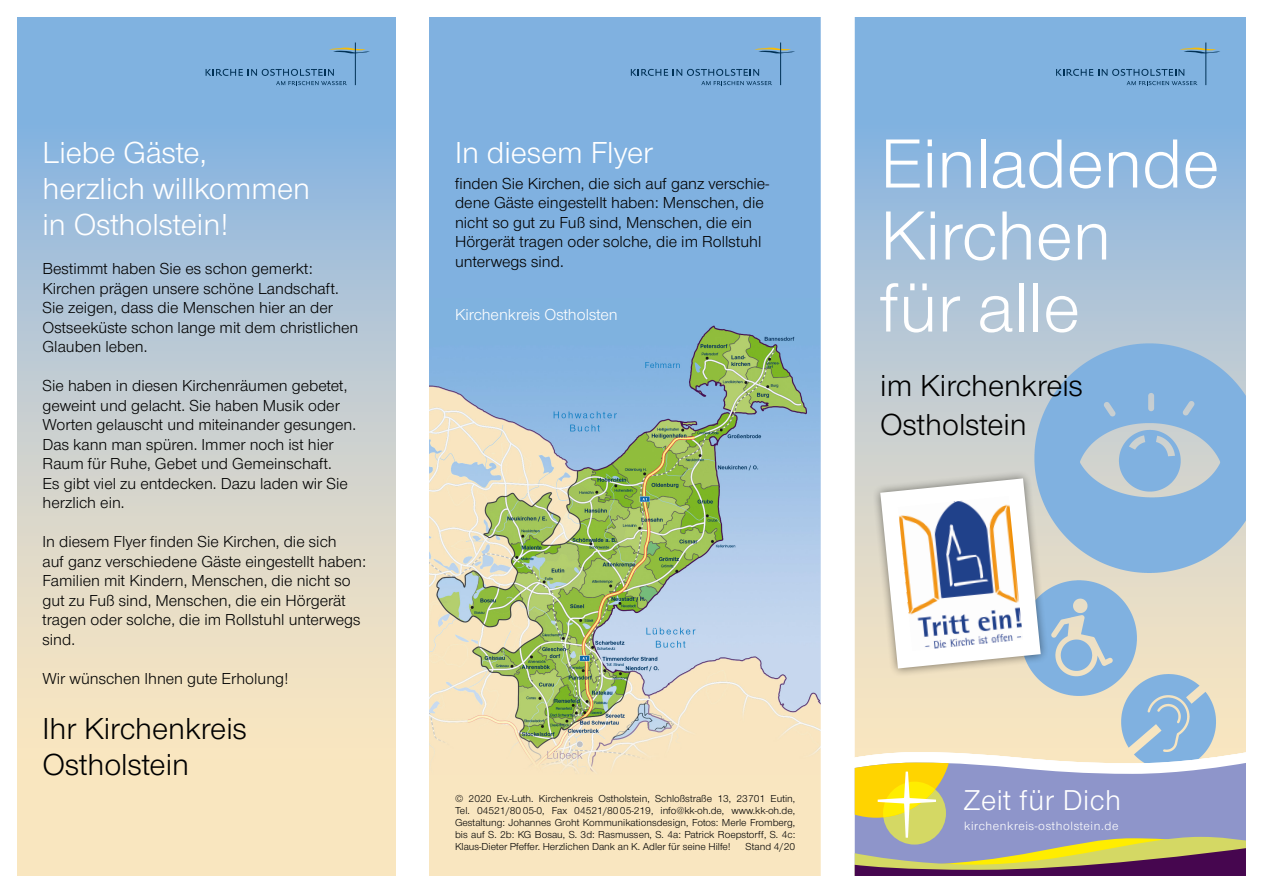
<style>
.page{position:relative;width:1263px;height:893px;background:#fff}
.page>*{position:absolute;margin:0;border:0;box-sizing:border-box;transform-origin:0 0}
.t1{font:72px/72px "Nordelbica";color:#fff}
.Kirchenname{font:31.5px/36px "Nordelbica";color:#fff}
.Copy{font:31.5px/36px "Nordelbica";color:#000}
.t2{font:29.7px "Nordelbica";letter-spacing:.02em;color:#fff}
.Kirchen{font:16.5px/19.5px "Nordelbica";color:#000}
.Kirchenname-2{font:16.5px/19.5px "Nordelbica";color:#000}
.Copy-2{font:16.5px "Nordelbica";color:#fff}
.t3{font:12.45px "Nordelbica";letter-spacing:.05em;color:#fff}
.Impressum{font:10.5px/12px "Nordelbica";color:#000;text-align:justify}
</style>
<div class="page">
<div style="left:429px;top:697px;width:392px;height:179px;background:#f9e6c0"></div>
<div style="left:17px;top:17px;width:378px;height:859px;background:linear-gradient(to bottom,#7cafe4,#ffefbb)"></div>
<div style="left:429px;top:17px;width:392px;height:466px;background:#80b1e0"></div>
<hr style="left:780px;top:43px;width:1px;height:42px;background:#003156">
<svg style="left:754px;top:47px;width:41px;height:7px"></svg>
<svg style="left:631px;top:69px;width:141px;height:16px"></svg>
<hr style="left:355px;top:43px;width:1px;height:42px;background:#003156">
<svg style="left:329px;top:47px;width:41px;height:7px"></svg>
<svg style="left:206px;top:69px;width:141px;height:16px;background:#699bc8"></svg>
<img style="left:429px;top:299px;width:392px;height:475px">
<svg style="left:854px;top:17px;width:392px;height:859px;background:#adc4d7"></svg>
<svg style="left:855px;top:752px;width:391px;height:124px;background:#a9a4a0"></svg>
<p class="Kirchenname" style="left:43px;top:135px;width:269px">Liebe Gäste, herzlich willkommen in Ostholstein!</p>
<p class="Kirchen" style="left:43px;top:259px;width:272px">Bestimmt haben Sie es schon gemerkt:</p>
<p class="Kirchen" style="left:43px;top:279px;width:317px">Kirchen prägen unsere schöne Landschaft.<br>Sie zeigen, dass die Menschen hier an der Ostseeküste schon lange mit dem christlichen Glauben leben.</p>
<p class="Kirchen" style="left:43px;top:376px;width:315px">Sie haben in diesen Kirchenräumen gebetet, geweint und gelacht. Sie haben Musik oder Worten gelauscht und miteinander gesungen.<br>Das kann man spüren. Immer noch ist hier Raum für Ruhe, Gebet und Gemeinschaft.<br>Es gibt viel zu entdecken. Dazu laden wir Sie herzlich ein.</p>
<p class="Kirchen" style="left:43px;top:532px;width:325px">In diesem Flyer finden Sie Kirchen, die sich<br>auf ganz verschiedene Gäste eingestellt haben:</p>
<p class="Kirchen" style="left:43px;top:571px;width:320px">Familien mit Kindern, Menschen, die nicht so gut zu Fuß sind, Menschen, die ein Hörgerät tragen oder solche, die im Rollstuhl unterwegs sind.</p>
<p class="Kirchen" style="left:43px;top:669px;width:248px">Wir wünschen Ihnen gute Erholung!</p>
<p class="Copy" style="left:43px;top:711px;width:206px">Ihr Kirchenkreis<br>Ostholstein</p>
<p class="Kirchenname" style="left:455px;top:135px;width:199px">In diesem Flyer</p>
<p class="Kirchenname-2" style="left:455px;top:174px;width:315px">finden Sie Kirchen, die sich auf ganz verschie&shy;dene Gäste eingestellt haben: Menschen, die nicht so gut zu Fuß sind, Menschen, die ein Hörgerät tragen oder solche, die im Rollstuhl unterwegs sind.</p>
<p class="Copy-2" style="left:455px;top:305px;width:164px">Kirchenkreis Ostholsten</p>
<p class="t1" style="left:880px;top:128px;width:340px">Einladende<br>Kirchen<br>für alle</p>
<p class="Copy" style="left:880px;top:367px;width:204px;line-height:39px">im Kirchenkreis<br>Ostholstein</p>
<p class="Impressum" style="left:455px;top:793px;width:342px">© 2020 Ev.-Luth. Kirchenkreis Ostholstein, Schloßstraße 13, 23701 Eutin, Tel. 04521/8005-0, Fax 04521/8005-219, info@kk-oh.de, www.kk-oh.de, Gestaltung: Johannes Groht Kommunikationsdesign, Fotos: Merle Fromberg, bis auf S. 2b: KG Bosau, S. 3d: Rasmussen, S. 4a: Patrick Roepstorff, S. 4c:<br>Klaus-Dieter Pfeffer. Herzlichen Dank an K. Adler für seine Hilfe!</p>
<p class="Impressum" style="left:745px;top:841px;width:51px">Stand 4/20</p>
<p class="t2" style="left:963px;top:783px;width:159px">Zeit für Dich</p>
<p class="t3" style="left:964px;top:819px;width:156px">kirchenkreis-ostholstein.de</p>
</div>
